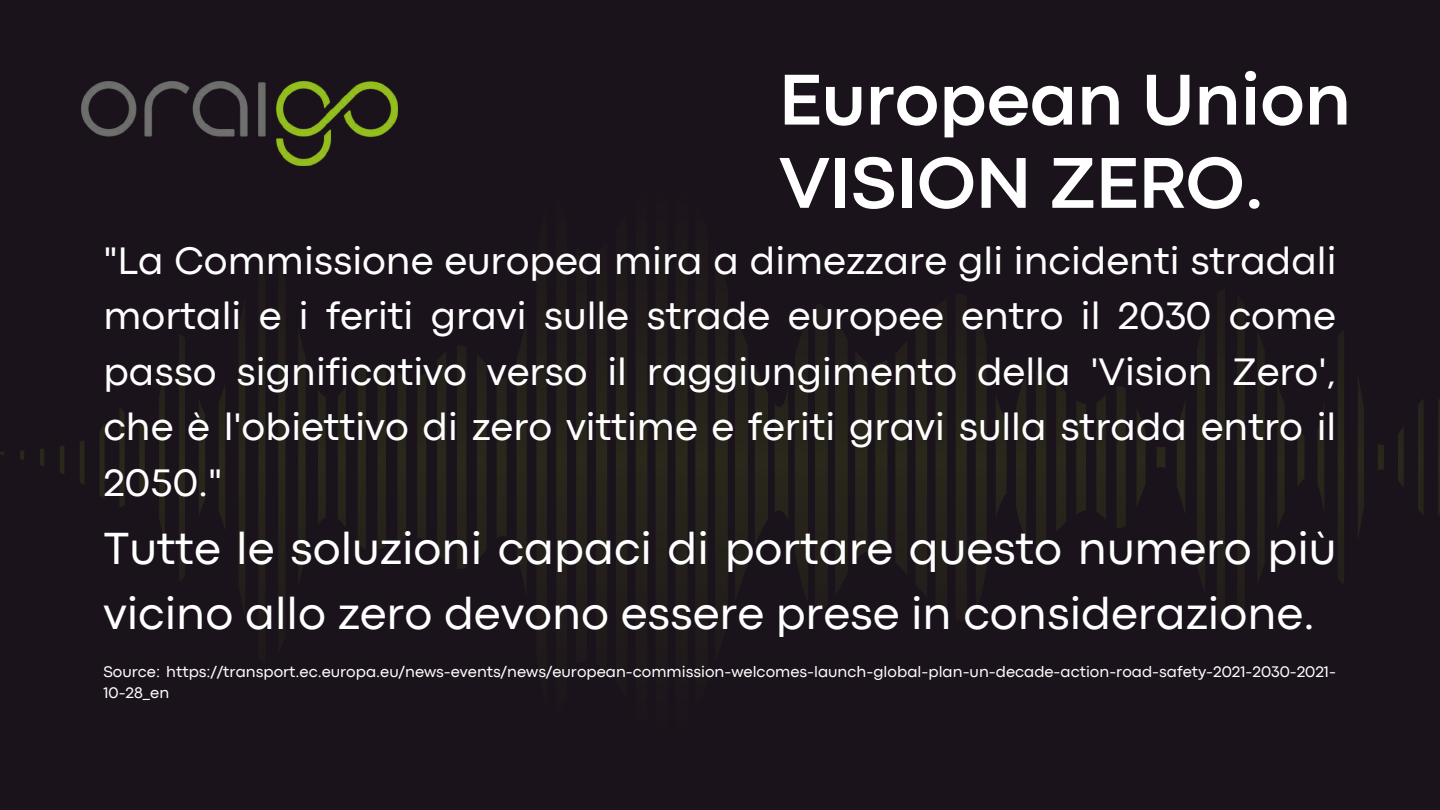
<style>
.page{position:relative;width:1440px;height:810px;background:#1b131b}
.page>*{position:absolute;margin:0;border:0;box-sizing:border-box;transform-origin:0 0}
.t1{font:700 75px/83.2px "Codec Pro";color:#fff}
.t2{font:47px/65.2px "Codec Pro";color:#fff}
.t3{font:40px/55.5px "Codec Pro";color:#fff;text-align:justify}
.t4{font:16px/21.8px "Codec Pro";color:#fff}
</style>
<div class="page">
<svg style="left:0;top:329px;width:1440px;height:264px"></svg>
<img style="left:81px;top:81px;width:317px;height:85px">
<h1 class="t1" style="left:779px;top:64px;width:574px">European Union<br>VISION ZERO.</h1>
<p class="t3" style="left:103px;top:236px;width:1235px">"La Commissione europea mira a dimezzare gli incidenti stradali mortali e i feriti gravi sulle strade europee entro il 2030 come passo significativo verso il raggiungimento della 'Vision Zero', che è l'obiettivo di zero vittime e feriti gravi sulla strada entro il 2050."</p>
<p class="t2" style="left:103px;top:519px;width:1235px">Tutte le soluzioni capaci di portare questo numero più vicino allo zero devono essere prese in considerazione.</p>
<p class="t4" style="left:103px;top:661px;width:1234px">Source: https://transport.ec.europa.eu/news-events/news/european-commission-welcomes-launch-global-plan-un-decade-action-road-safety-2021-2030-2021-<br>10-28_en</p>
</div>
